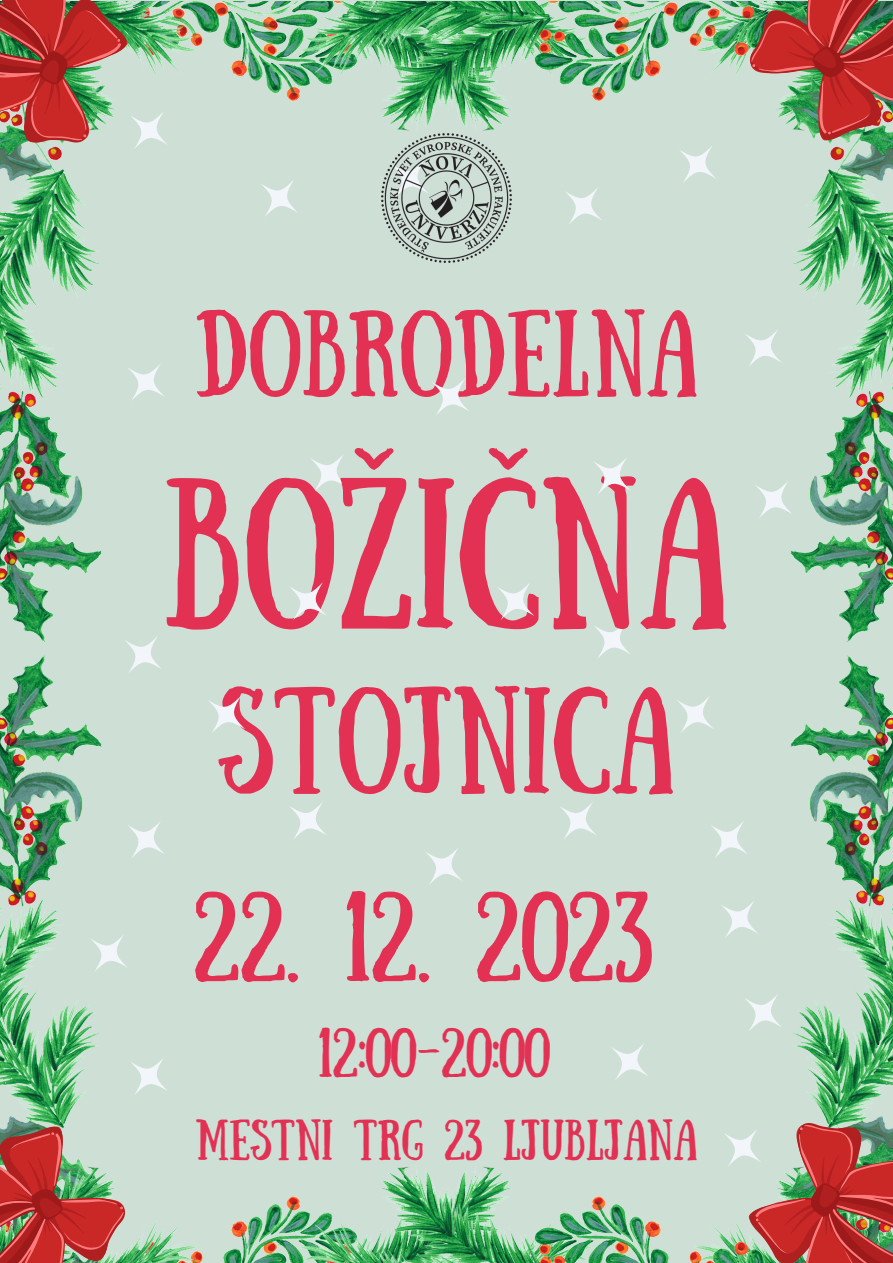
<style>
.page{position:relative;width:893px;height:1263px;background:#fff}
.page>*{position:absolute;margin:0;border:0;box-sizing:border-box;transform-origin:0 0}
.t1{font:151.5px "Sunday";color:#e33154}
.t2{font:107.02px "Sunday";color:#e33154}
.t3{font:90.75px "Sunday";color:#e33154}
.t4{font:86.93px "Sunday";color:#e33154}
.t5{font:49.72px "Sunday";color:#e33154}
.t6{font:40.65px "Sunday";color:#e33154}
</style>
<div class="page">
<img style="left:0;top:1px;width:893px;height:1262px">
<svg style="left:295px;top:439px;width:68px;height:68px;background:#d1e0d9"></svg>
<svg style="left:578px;top:606px;width:68px;height:68px;background:#d1e0d9"></svg>
<svg style="left:661px;top:680px;width:68px;height:68px;background:#d1e0d9"></svg>
<svg style="left:192px;top:680px;width:68px;height:68px;background:#d1e0d9"></svg>
<svg style="left:578px;top:442px;width:68px;height:68px;background:#d1e0d9"></svg>
<svg style="left:481px;top:567px;width:68px;height:68px;background:#d1e0d9"></svg>
<svg style="left:695px;top:805px;width:68px;height:68px;background:#d1e0d9"></svg>
<svg style="left:274px;top:567px;width:68px;height:68px;background:#d1e0d9"></svg>
<svg style="left:410px;top:832px;width:68px;height:68px;background:#d1e0d9"></svg>
<svg style="left:664px;top:0;width:229px;height:198px;background:#b0a08f"></svg>
<svg style="left:0;top:0;width:183px;height:164px;background:#ae8b79"></svg>
<svg style="left:729px;top:979px;width:68px;height:68px;background:#d0e0d8"></svg>
<svg style="left:112px;top:805px;width:68px;height:68px;background:#d1e0d9"></svg>
<svg style="left:75px;top:919px;width:68px;height:68px;background:#d1e0d9"></svg>
<svg style="left:0;top:1042px;width:183px;height:221px;background:#afa591"></svg>
<svg style="left:112px;top:348px;width:68px;height:68px;background:#d1e0d9"></svg>
<svg style="left:376px;top:145px;width:4px;height:68px"></svg>
<svg style="left:729px;top:314px;width:68px;height:68px;background:#d1e0d9"></svg>
<svg style="left:739px;top:465px;width:68px;height:68px;background:#d1e0d9"></svg>
<svg style="left:109px;top:620px;width:68px;height:68px;background:#d1e0d9"></svg>
<svg style="left:416px;top:363px;width:68px;height:68px;background:#d1e0d9"></svg>
<svg style="left:596px;top:1027px;width:67px;height:68px;background:#d1e0d9"></svg>
<svg style="left:274px;top:787px;width:68px;height:68px;background:#d1e0d9"></svg>
<svg style="left:544px;top:787px;width:68px;height:68px;background:#d1e0d9"></svg>
<svg style="left:708px;top:1102px;width:185px;height:161px;background:#b58a7c"></svg>
<svg style="left:705px;top:885px;width:68px;height:68px;background:#d1e0d9"></svg>
<svg style="left:245px;top:164px;width:68px;height:68px;background:#d1e0d9"></svg>
<svg style="left:549px;top:172px;width:68px;height:68px;background:#d1e0d9"></svg>
<img style="left:380px;top:132px;width:133px;height:133px">
<p class="t4" style="left:195px;top:292px;width:505px">DOBRODELNA</p>
<p class="t1" style="left:164px;top:447px;width:567px">BOŽIČNA</p>
<p class="t2" style="left:218px;top:665px;width:458px">STOJNICA</p>
<p class="t3" style="left:194px;top:873px;width:462px">22. 12. 2023</p>
<p class="t5" style="left:318px;top:1018px;width:233px">12:00-20:00</p>
<p class="t6" style="left:195px;top:1112px;width:504px">MESTNI TRG 23 LJUBLJANA</p>
</div>
